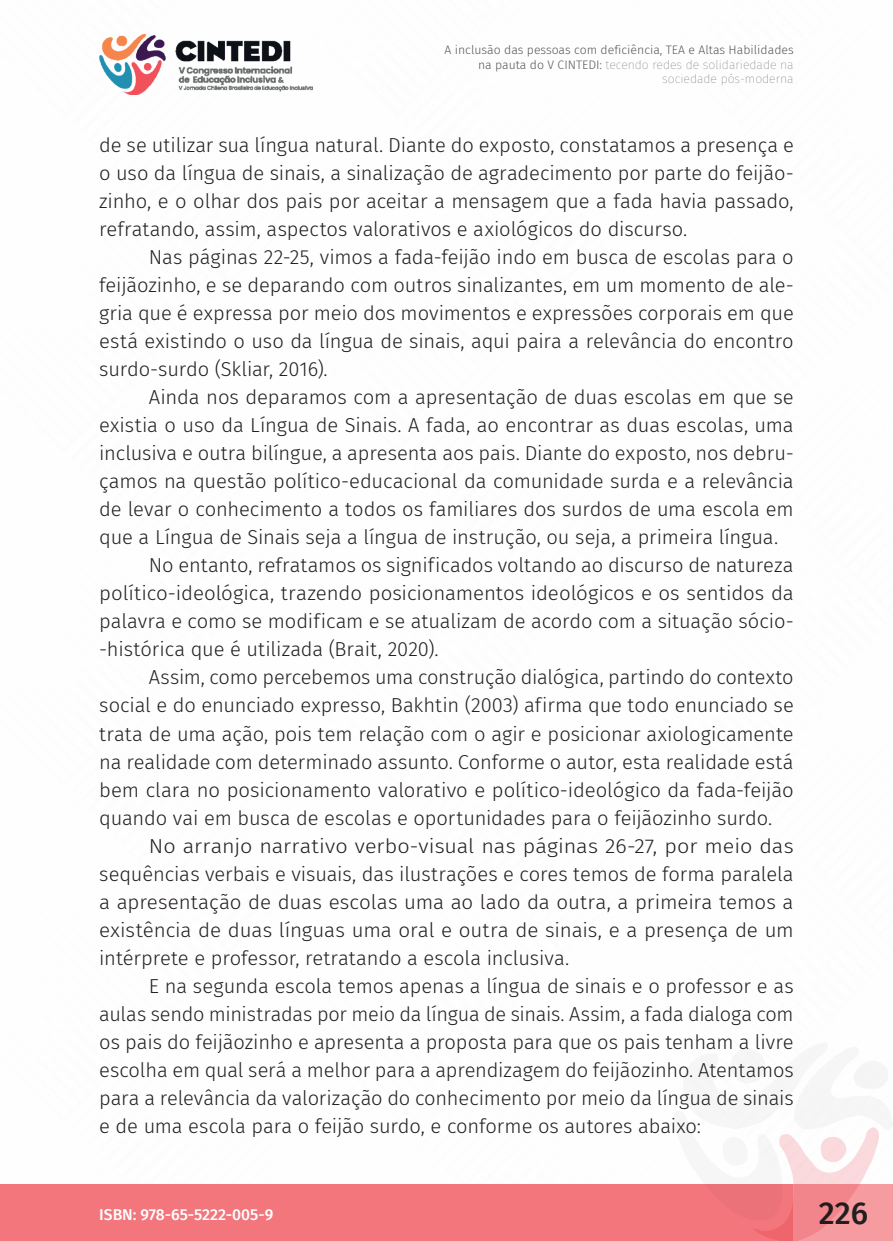
<style>
.page{position:relative;width:893px;height:1241px;background:#fff}
.page>*{position:absolute;margin:0;border:0;box-sizing:border-box;transform-origin:0 0}
.t1{font:500 31.5px "Fira Sans";color:#231f20}
._6_CORPO{font:300 20.12px/28px "Fira Sans";letter-spacing:-.005em;color:#231f20;text-align:justify}
._6_CORPO-2{font:300 20.12px/28px "Fira Sans";letter-spacing:-.005em;color:#231f20;text-align:justify;scale:1.07 1}
.t2{font:500 15.75px "Fira Sans";color:#fff}
.t3{font:300 12.25px/14.7px "Fira Sans";color:#57585a;text-align:right}
.s1{font-weight:100}
</style>
<div class="page">
<div style="left:0;top:1184px;width:794px;height:56px;background:#f2767c"></div>
<img style="left:99px;top:33px;width:214px;height:61px">
<svg style="left:688px;top:1049px;width:205px;height:191px"></svg>
<p class="t3" style="left:444px;top:42px;width:351px">A inclusão das pessoas com deficiência, TEA e Altas Habilidades na pauta do V CINTEDI: <span class="s1">tecendo redes de solidariedade na sociedade pós-moderna</span></p>
<p class="_6_CORPO" style="left:99px;top:131px;width:696px">de se utilizar sua língua natural. Diante do exposto, constatamos a presença e o uso da língua de sinais, a sinalização de agradecimento por parte do feijão&shy;zinho, e o olhar dos pais por aceitar a mensagem que a fada havia passado, refratando, assim, aspectos valorativos e axiológicos do discurso.</p>
<p class="_6_CORPO" style="left:99px;top:243px;width:696px;text-indent:50px">Nas páginas 22-25, vimos a fada-feijão indo em busca de escolas para o feijãozinho, e se deparando com outros sinalizantes, em um momento de ale&shy;gria que é expressa por meio dos movimentos e expressões corporais em que está existindo o uso da língua de sinais, aqui paira a relevância do encontro surdo-surdo (Skliar, 2016).</p>
<p class="_6_CORPO" style="left:99px;top:383px;width:696px;text-indent:50px">Ainda nos deparamos com a apresentação de duas escolas em que se existia o uso da Língua de Sinais. A fada, ao encontrar as duas escolas, uma inclusiva e outra bilíngue, a apresenta aos pais. Diante do exposto, nos debru&shy;çamos na questão político-educacional da comunidade surda e a relevância de levar o conhecimento a todos os familiares dos surdos de uma escola em que a Língua de Sinais seja a língua de instrução, ou seja, a primeira língua.</p>
<p class="_6_CORPO" style="left:99px;top:551px;width:696px;text-indent:50px">No entanto, refratamos os significados voltando ao discurso de natureza político-ideológica, trazendo posicionamentos ideológicos e os sentidos da palavra e como se modificam e se atualizam de acordo com a situação sócio--histórica que é utilizada (Brait, 2020).</p>
<p class="_6_CORPO" style="left:99px;top:663px;width:696px;text-indent:50px">Assim, como percebemos uma construção dialógica, partindo do contexto social e do enunciado expresso, Bakhtin (2003) afirma que todo enunciado se trata de uma ação, pois tem relação com o agir e posicionar axiologicamente na realidade com determinado assunto. Conforme o autor, esta realidade está bem clara no posicionamento valorativo e político-ideológico da fada-feijão quando vai em busca de escolas e oportunidades para o feijãozinho surdo.</p>
<p class="_6_CORPO-2" style="left:99px;top:831px;width:651px;text-indent:50px">No arranjo narrativo verbo-visual nas páginas 26-27, por meio das sequências verbais e visuais, das ilustrações e cores temos de forma paralela a apresentação de duas escolas uma ao lado da outra, a primeira temos a existência de duas línguas uma oral e outra de sinais, e a presença de um intérprete e professor, retratando a escola inclusiva.</p>
<p class="_6_CORPO" style="left:99px;top:971px;width:696px;text-indent:50px">E na segunda escola temos apenas a língua de sinais e o professor e as aulas sendo ministradas por meio da língua de sinais. Assim, a fada dialoga com os pais do feijãozinho e apresenta a proposta para que os pais tenham a livre escolha em qual será a melhor para a aprendizagem do feijãozinho. Atentamos para a relevância da valorização do conhecimento por meio da língua de sinais e de uma escola para o feijão surdo, e conforme os autores abaixo:</p>
<p class="t2" style="left:99px;top:1201px;width:176px">ISBN: 978-65-5222-005-9</p>
<h1 class="t1" style="left:819px;top:1187px;width:51px">226</h1>
</div>
